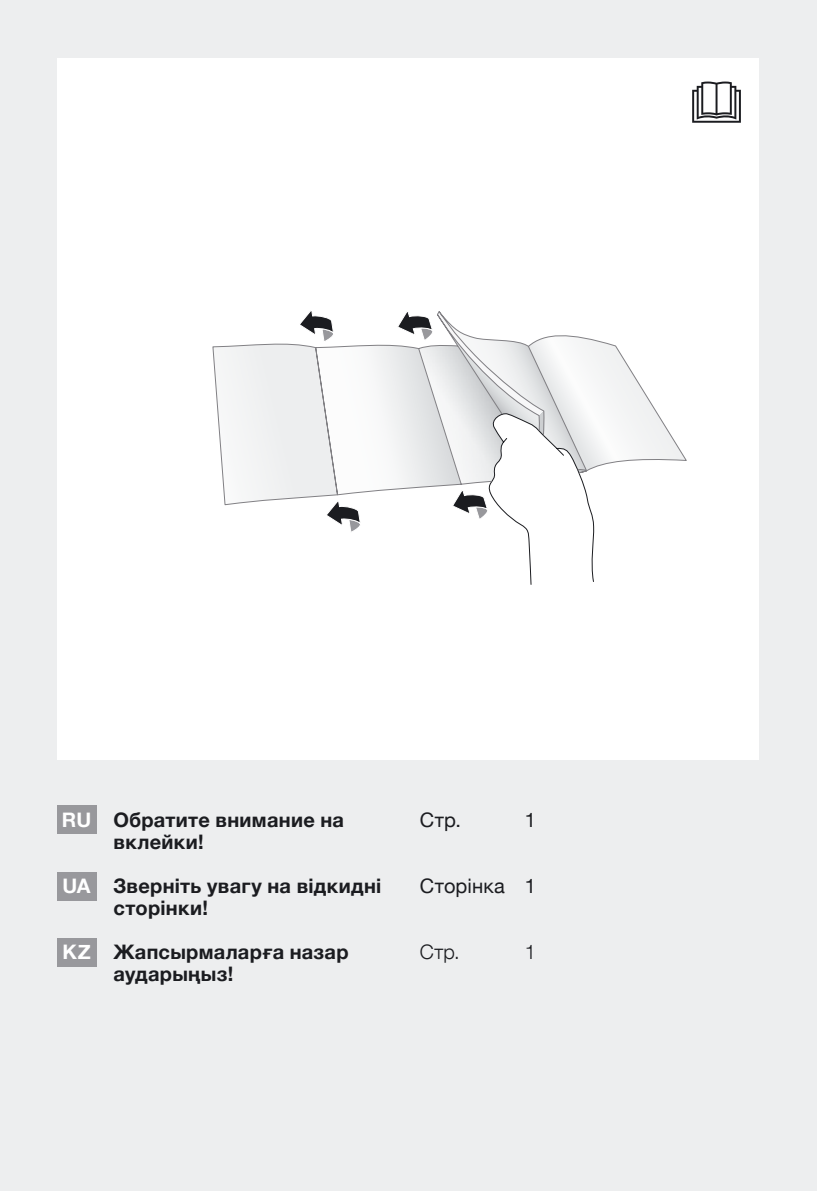
<style>
.page{position:relative;width:817px;height:1191px;background:#fff}
.page>*{position:absolute;margin:0;border:0;box-sizing:border-box;transform-origin:0 0}
.t1{font:700 20px/22px "Helvetica Neue";letter-spacing:.015em;color:#1b1c20}
.t2{font:20px "Helvetica Neue";letter-spacing:.005em;color:#1b1c20}
.t3{font:700 20px "Helvetica Neue";color:#fff}
.t4{font:300 20px "Helvetica Neue";color:#1b1c20}
</style>
<div class="page">
<div style="left:0;top:0;width:816px;height:1191px;background:#edeeef"></div>
<div style="left:58px;top:58px;width:701px;height:702px;background:#fff"></div>
<div style="left:57px;top:805px;width:39px;height:28px;background:#98989c"></div>
<div style="left:57px;top:872px;width:39px;height:28px;background:#98989c"></div>
<div style="left:57px;top:938px;width:39px;height:28px;background:#98989c"></div>
<svg style="left:213px;top:311px;width:473px;height:274px"></svg>
<svg style="left:692px;top:82px;width:48px;height:41px"></svg>
<p class="t3" style="left:62px;top:804px;width:31px">RU</p>
<p class="t3" style="left:62px;top:870px;width:30px">UA</p>
<p class="t3" style="left:62px;top:936px;width:30px">KZ</p>
<p class="t1" style="left:113px;top:809px;width:232px">Обратите внимание на вклейки!</p>
<p class="t1" style="left:113px;top:875px;width:269px">Зверніть увагу на відкидні сторінки!</p>
<p class="t1" style="left:113px;top:941px;width:236px">Жапсырмаларға назар аударыңыз!</p>
<p class="t2" style="left:420px;top:805px;width:43px">Стр.</p>
<p class="t2" style="left:524px;top:805px;width:13px">1</p>
<p class="t2" style="left:420px;top:871px;width:118px">Сторінка 1</p>
<p class="t4" style="left:420px;top:935px;width:41px">Стр.</p>
<p class="t4" style="left:524px;top:935px;width:13px">1</p>
</div>
